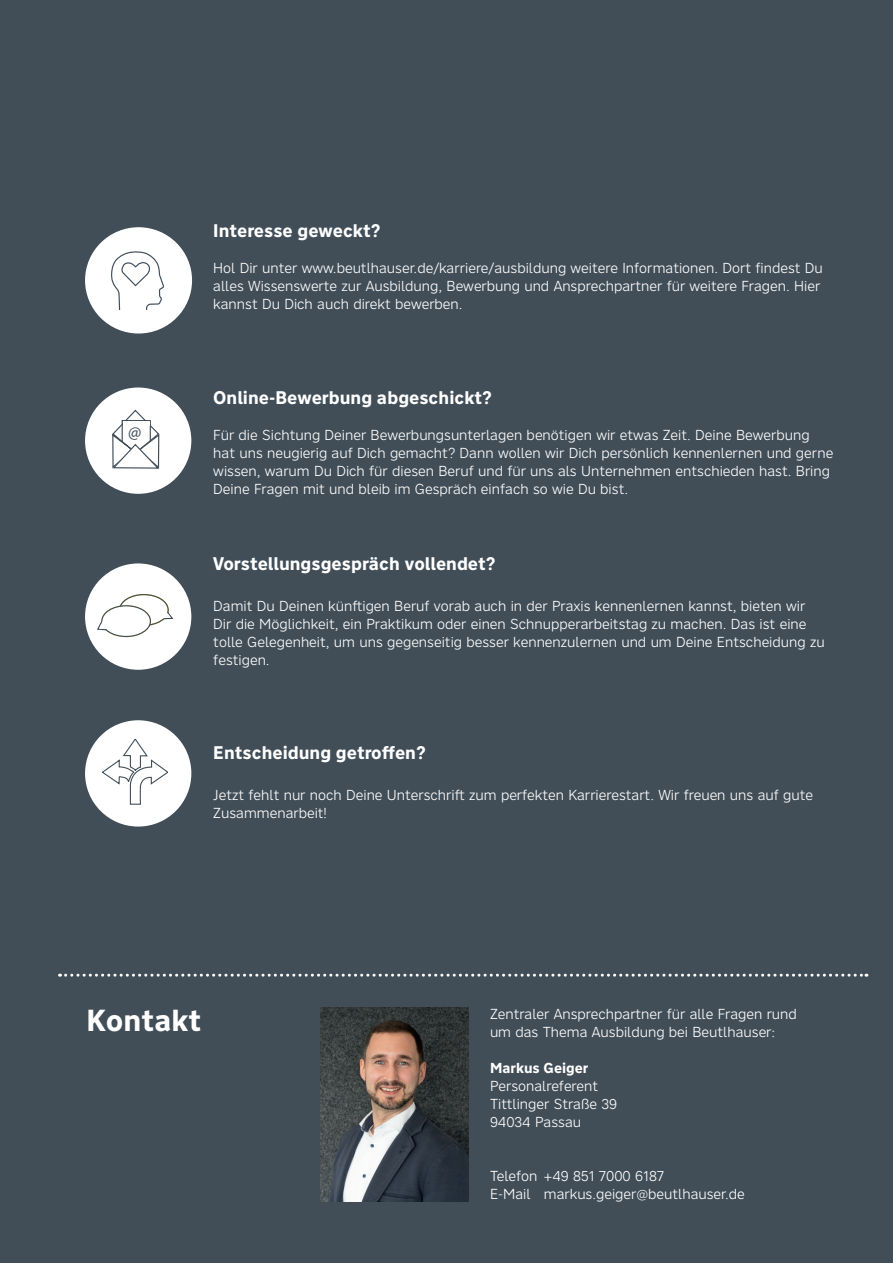
<style>
.page{position:relative;width:893px;height:1263px;background:#414e58}
.page>*{position:absolute;margin:0;border:0;box-sizing:border-box;transform-origin:0 0}
.t1{font:700 30px "Nort";color:#fff}
.t2{font:700 18px "Nort";color:#fff}
.t3{font:18px "Myriad Pro";color:#414e58}
.t4{font:300 14.25px/18px "Nort";color:#fff}
.t5{font:700 14.25px "Nort";color:#fff}
</style>
<div class="page">
<img style="left:320px;top:1007px;width:149px;height:194px">
<svg style="left:60px;top:974px;width:807px;height:3px"></svg>
<div style="left:85px;top:227px;width:107px;height:106px;background:#fff;border-radius:50%"></div>
<div style="left:85px;top:387px;width:106px;height:107px;background:#fff;border-radius:50%"></div>
<div style="left:85px;top:563px;width:106px;height:107px;background:#fff;border-radius:50%"></div>
<div style="left:85px;top:720px;width:106px;height:106px;background:#fff;border-radius:50%"></div>
<svg style="left:102px;top:739px;width:66px;height:65px"></svg>
<svg style="left:97px;top:594px;width:77px;height:43px"></svg>
<svg style="left:112px;top:410px;width:48px;height:59px"></svg>
<div style="left:123px;top:421px;width:27px;height:5px;background:#fff"></div>
<svg style="left:111px;top:251px;width:53px;height:59px"></svg>
<div style="left:126px;top:426px;width:18px;height:16px;background:#fff"></div>
<p class="t3" style="left:128px;top:421px;width:15px">@</p>
<p class="t2" style="left:213px;top:219px;width:169px">Interesse geweckt?</p>
<p class="t4" style="left:213px;top:259px;width:611px">Hol Dir unter www.beutlhauser.de/karriere/ausbildung weitere Informationen. Dort findest Du alles Wissenswerte zur Ausbildung, Bewerbung und Ansprechpartner für weitere Fragen. Hier kannst Du Dich auch direkt bewerben.</p>
<p class="t2" style="left:213px;top:385px;width:280px">Online-Bewerbung abgeschickt?</p>
<p class="t4" style="left:213px;top:425px;width:621px">Für die Sichtung Deiner Bewerbungsunterlagen benötigen wir etwas Zeit. Deine Bewerbung hat uns neugierig auf Dich gemacht? Dann wollen wir Dich persönlich kennenlernen und gerne wissen, warum Du Dich für diesen Beruf und für uns als Unternehmen entschieden hast. Bring Deine Fragen mit und bleib im Gespräch einfach so wie Du bist.</p>
<p class="t2" style="left:213px;top:552px;width:284px">Vorstellungsgespräch vollendet?</p>
<p class="t4" style="left:213px;top:596px;width:613px">Damit Du Deinen künftigen Beruf vorab auch in der Praxis kennenlernen kannst, bieten wir Dir die Möglichkeit, ein Praktikum oder einen Schnupperarbeitstag zu machen. Das ist eine tolle Gelegenheit, um uns gegenseitig besser kennenzulernen und um Deine Entscheidung zu festigen.</p>
<p class="t2" style="left:213px;top:741px;width:214px">Entscheidung getroffen?</p>
<p class="t4" style="left:213px;top:785px;width:601px">Jetzt fehlt nur noch Deine Unterschrift zum perfekten Karrierestart. Wir freuen uns auf gute<br>Zusammenarbeit!</p>
<h1 class="t1" style="left:86px;top:1000px;width:116px">Kontakt</h1>
<p class="t4" style="left:490px;top:1004px;width:308px">Zentraler Ansprechpartner für alle Fragen rund um das Thema Ausbildung bei Beutlhauser:</p>
<p class="t5" style="left:490px;top:1058px;width:100px">Markus Geiger</p>
<p class="t4" style="left:490px;top:1076px;width:129px">Personalreferent<br>Tittlinger Straße 39<br>94034 Passau</p>
<p class="t4" style="left:490px;top:1166px;width:256px">Telefon +49 851 7000 6187<br>E-Mail markus.geiger@beutlhauser.de</p>
</div>
